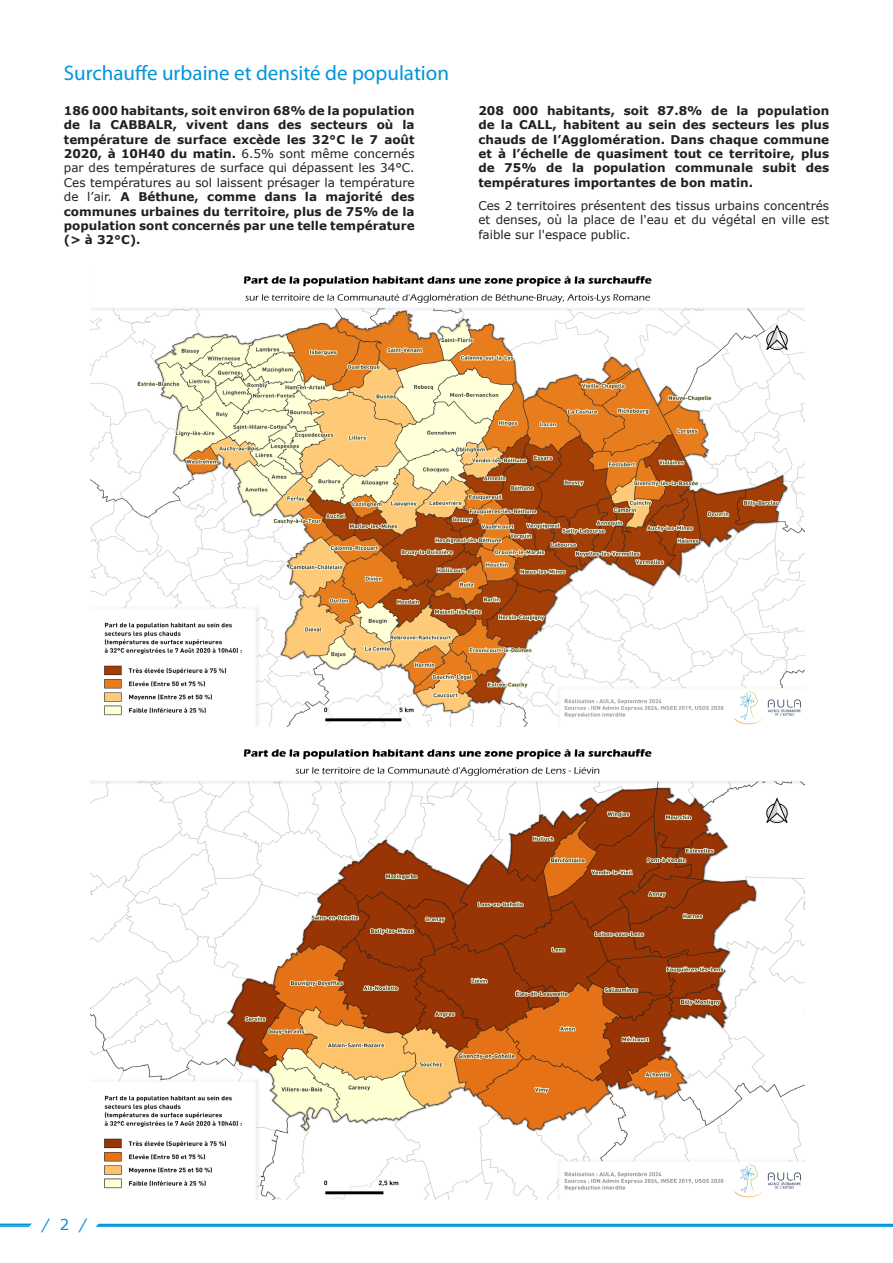
<style>
.page{position:relative;width:893px;height:1263px;background:#fff}
.page>*{position:absolute;margin:0;border:0;box-sizing:border-box;transform-origin:0 0}
.Sous-Partie{font:21px "Myriad Pro";color:#0095d9}
.texte_base{font:italic 15px "Verdana";color:#0095d9}
.paragraphe{font:700 12px/14.4px "Verdana";color:#231f20;text-align:justify}
.paragraphe-2{font:12px/14.4px "Verdana";color:#231f20;text-align:justify}
.s1{font-weight:400}
.s2{font-style:normal}
</style>
<div class="page">
<div style="left:96px;top:1224px;width:797px;height:3px;border:2px solid #0095d9"></div>
<svg style="left:0;top:1223px;width:121px;height:4px"></svg>
<img style="left:90px;top:276px;width:714px;height:450px">
<img style="left:90px;top:749px;width:714px;height:450px">
<p class="Sous-Partie" style="left:64px;top:60px;width:387px">Surchauffe urbaine et densité de population</p>
<p class="paragraphe" style="left:64px;top:103px;width:352px">186 000 habitants, soit environ 68% de la population de la CABBALR, vivent dans des secteurs où la température de surface excède les 32°C le 7 août 2020, à 10H40 du matin. <span class="s1">6.5% sont même concernés par des températures de surface qui dépassent les 34°C.<br>Ces températures au sol laissent présager la température de l’air.</span> A Béthune, comme dans la majorité des communes urbaines du territoire, plus de 75% de la population sont concernés par une telle température (&gt; à 32°C).</p>
<p class="paragraphe" style="left:478px;top:103px;width:352px">208 000 habitants, soit 87.8% de la population de la CALL, habitent au sein des secteurs les plus chauds de l’Agglomération. Dans chaque commune et à l’échelle de quasiment tout ce territoire, plus de 75% de la population communale subit des températures importantes de bon matin.</p>
<p class="paragraphe-2" style="left:478px;top:198px;width:352px">Ces 2 territoires présentent des tissus urbains concentrés et denses, où la place de l'eau et du végétal en ville est faible sur l'espace public.</p>
<p class="texte_base" style="left:42px;top:1214px;width:46px">/ <span class="s2">2</span> /</p>
</div>
